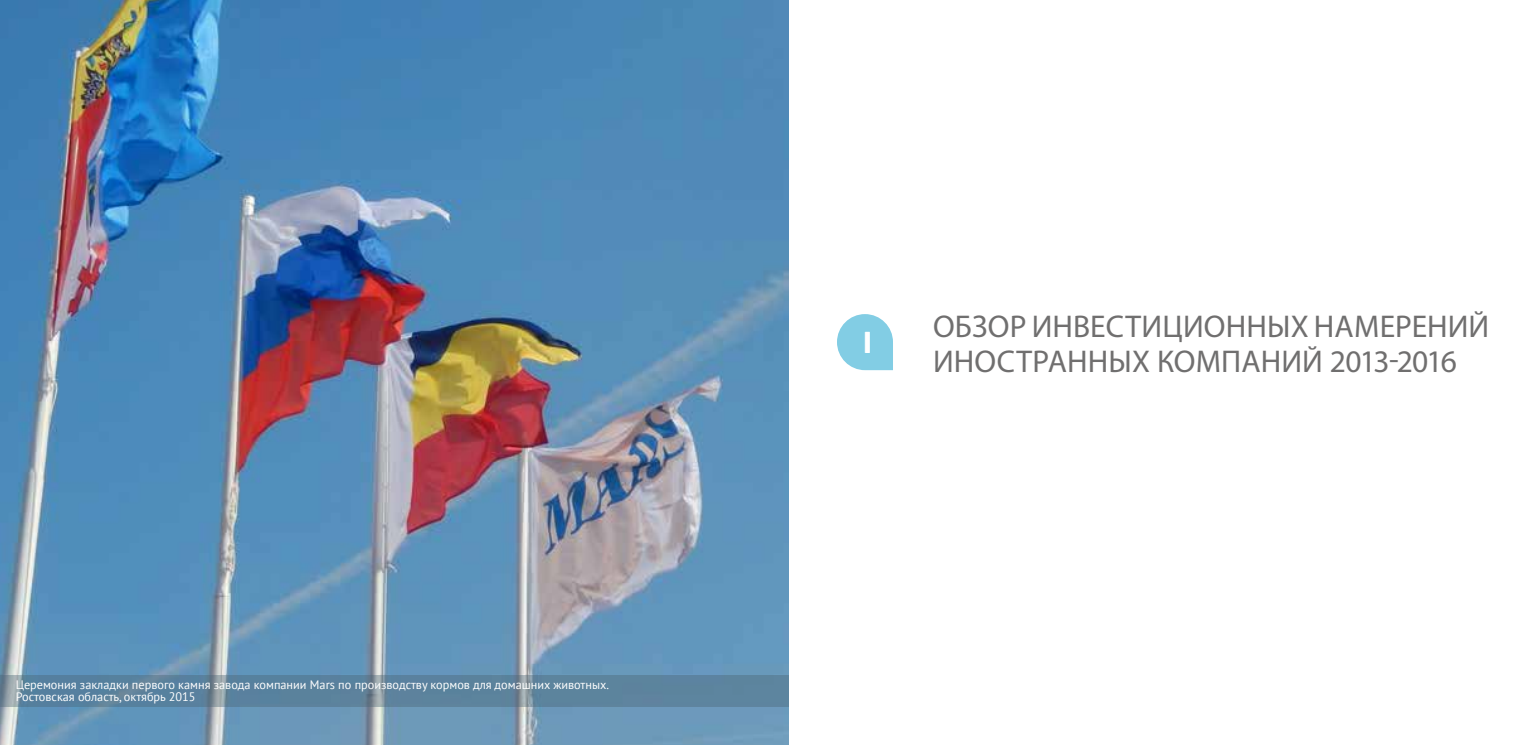
<style>
.page{position:relative;width:1538px;height:745px;background:#fff}
.page>*{position:absolute;margin:0;border:0;box-sizing:border-box;transform-origin:0 0}
.t1{font:31.5px/35px "Myriad Pro";letter-spacing:.005em;color:#706f6f}
.t2{font:700 31.5px "PF Square Sans Pro";color:#fff}
.t3{font:12.25px/12.2px "PT Sans";color:#fff}
</style>
<div class="page">
<svg style="left:837px;top:314px;width:56px;height:56px"></svg>
<img style="left:0;top:0;width:789px;height:744px">
<svg style="left:0;top:675px;width:789px;height:31px;background:#5e849d"></svg>
<p class="t3" style="left:16px;top:677px;width:595px">Церемония закладки первого камня завода компании Mars по производству кормов для домашних животных.<br>Ростовская область, октябрь 2015</p>
<h1 class="t2" style="left:863px;top:324px;width:11px">I</h1>
<h1 class="t1" style="left:933px;top:308px;width:558px">ОБЗОР ИНВЕСТИЦИОННЫХ НАМЕРЕНИЙ<br>ИНОСТРАННЫХ КОМПАНИЙ 2013-2016</h1>
</div>
